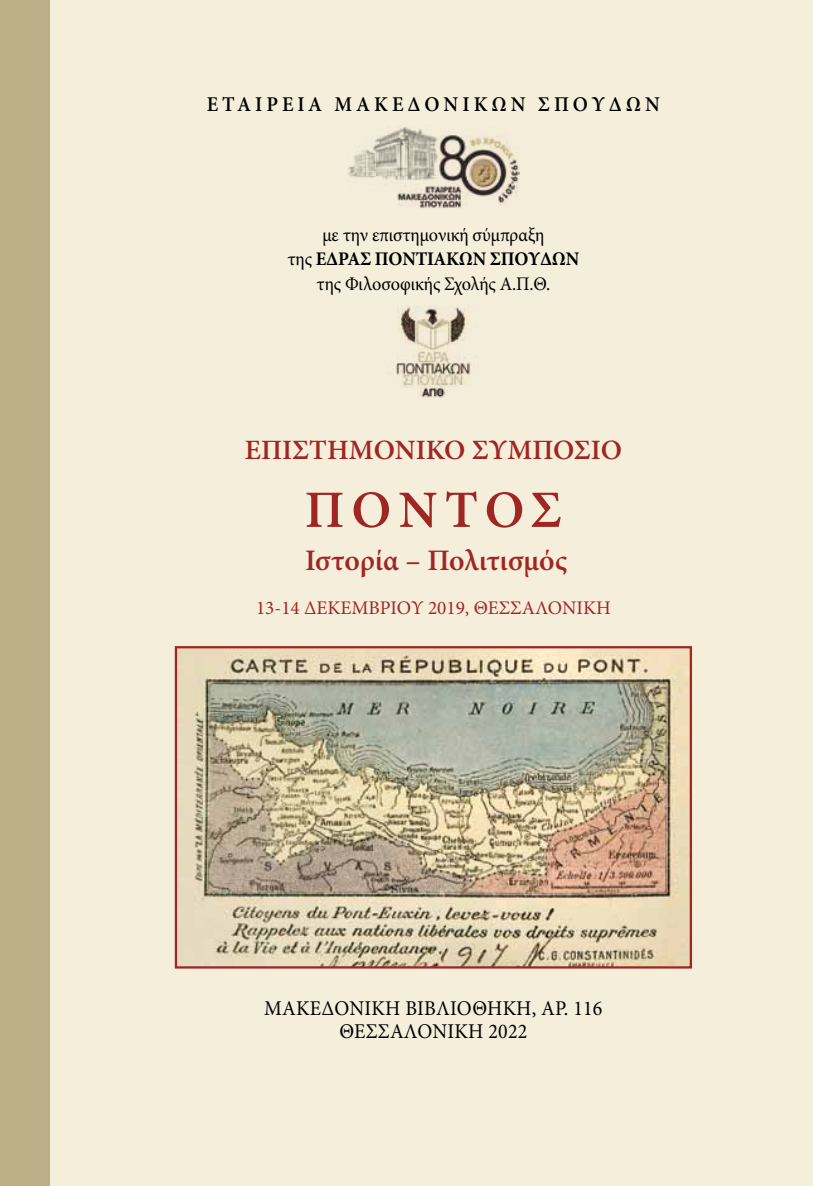
<style>
.page{position:relative;width:813px;height:1186px;background:#fff}
.page>*{position:absolute;margin:0;border:0;box-sizing:border-box;transform-origin:0 0}
.t1{font:600 52.5px "Minion Pro";letter-spacing:.135em;color:#9f2623}
.t2{font:600 29.75px "Minion Pro";letter-spacing:-.005em;color:#9f2623}
.t3{font:600 28px "Minion Pro";color:#9f2623}
.t4{font:21px/23.1px "Minion Pro";letter-spacing:.01em;color:#000;text-align:center;scale:.95 1}
.t5{font:600 21px "Minion Pro";letter-spacing:.2em;color:#000;scale:.95 1}
.t6{font:19.25px/24.5px "Minion Pro";letter-spacing:-.01em;color:#000;text-align:center;scale:.95 1}
.t7{font:19.25px "Minion Pro";color:#9f2623}
.s1{font-weight:700}
</style>
<div class="page">
<div style="left:0;top:0;width:813px;height:1185px;background:#f5eedb"></div>
<div style="left:0;top:0;width:50px;height:1185px;background:#bcaf87"></div>
<img style="left:396px;top:306px;width:75px;height:91px">
<img style="left:178px;top:649px;width:511px;height:316px">
<div style="left:175px;top:646px;width:517px;height:322px;border:2px solid #9f2623"></div>
<img style="left:347px;top:126px;width:172px;height:82px">
<p class="t5" style="left:207px;top:89px;width:478px">ΕΤΑΙΡΕΙΑ ΜΑΚΕΔΟΝΙΚΩΝ ΣΠΟΥΔΩΝ</p>
<p class="t6" style="left:287px;top:222px;width:309px">με την επιστημονική σύμπραξη<br>της <span class="s1">ΕΔΡΑΣ ΠΟΝΤΙΑΚΩΝ ΣΠΟΥΔΩΝ </span>της Φιλοσοφικής Σχολής Α.Π.Θ.</p>
<h3 class="t3" style="left:245px;top:431px;width:378px">ΕΠΙΣΤΗΜΟΝΙΚΟ ΣΥΜΠΟΣΙΟ</h3>
<h1 class="t1" style="left:305px;top:474px;width:259px">ΠΟΝΤΟΣ</h1>
<h2 class="t2" style="left:305px;top:539px;width:264px">Ιστορία – Πολιτισμός</h2>
<p class="t7" style="left:256px;top:594px;width:356px">13-14 ΔΕΚΕΜΒΡΙΟΥ 2019, ΘΕΣΣΑΛΟΝΙΚΗ</p>
<p class="t4" style="left:264px;top:996px;width:357px">ΜΑΚΕΔΟΝΙΚΗ ΒΙΒΛΙΟΘΗΚΗ, ΑΡ. 116<br>ΘΕΣΣΑΛΟΝΙΚΗ 2022</p>
</div>
